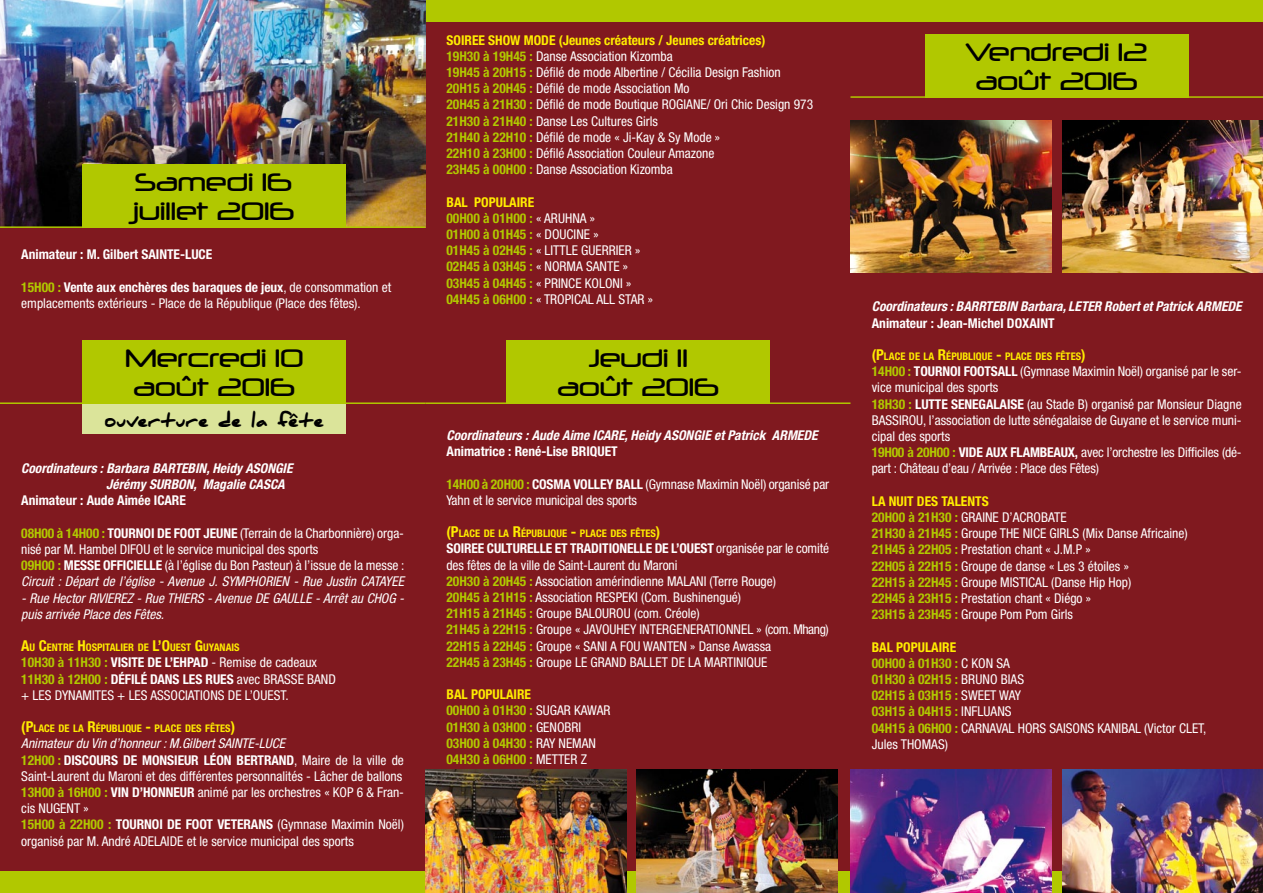
<style>
.page{position:relative;width:1263px;height:893px;background:#80191f}
.page>*{position:absolute;margin:0;border:0;box-sizing:border-box;transform-origin:0 0}
.t1{font:24px/28.8px "Neuropol";color:#000;text-align:center}
.t2{font:900 18px "Daniel";color:#000}
.t3{font:condensed 13.5px/16.2px "Helvetica Neue";color:#fff}
.t4{font:italic condensed 13.5px/16.2px "Helvetica Neue";color:#fff}
.t5{font:700 condensed 13.5px/16.2px "Helvetica Neue";color:#fff}
.t6{font:italic 700 condensed 13.5px/16.2px "Helvetica Neue";color:#fff}
.t7{font:700 condensed 13.5px/16.2px "Helvetica Neue";color:#b1c800}
.t8{font:700 condensed 10.5px "Helvetica Neue";color:#ffed00}
.s1{font-weight:700;color:#b1c800}
.s2{font-weight:700}
.s3{font-weight:700;color:#ffed00}
.s4{font-size:15px}
.s5{color:#b1c800}
.s6{font-weight:400}
.s7{font-weight:700;font-style:normal;color:#b1c800}
.s8{font-weight:700;font-style:normal}
.s9{color:#ffed00}
.s10{font-weight:400;color:#fff}
</style>
<div class="page">
<div style="left:82px;top:404px;width:264px;height:30px;background:#dbe49a"></div>
<div style="left:82px;top:340px;width:264px;height:64px;background:#b1c800"></div>
<hr style="left:0;top:402px;width:425px;height:2px;background:#b1c800">
<div style="left:506px;top:340px;width:264px;height:64px;background:#b1c800"></div>
<hr style="left:425px;top:402px;width:425px;height:2px;background:#b1c800">
<div style="left:925px;top:34px;width:263px;height:64px;background:#b1c800"></div>
<hr style="left:850px;top:96px;width:413px;height:2px;background:#b1c800">
<div style="left:0;top:872px;width:1263px;height:21px;background:#b1c800"></div>
<div style="left:0;top:0;width:1263px;height:21px;background:#b1c800"></div>
<img style="left:850px;top:120px;width:201px;height:152px">
<img style="left:1062px;top:120px;width:201px;height:152px">
<img style="left:850px;top:770px;width:201px;height:123px">
<img style="left:1062px;top:770px;width:201px;height:123px">
<img style="left:425px;top:770px;width:201px;height:123px">
<img style="left:637px;top:770px;width:201px;height:123px">
<img style="left:0;top:0;width:425px;height:226px">
<div style="left:82px;top:164px;width:264px;height:64px;background:#b1c800"></div>
<hr style="left:0;top:226px;width:425px;height:2px;background:#b1c800">
<h1 class="t1" style="left:132px;top:167px;width:164px;text-align:left">Samedi 16 juillet 2016</h1>
<p class="t5" style="left:21px;top:246px;width:193px">Animateur : M. Gilbert SAINTE-LUCE</p>
<p class="t3" style="left:21px;top:279px;width:371px"><span class="s1">15H00 :</span> <span class="s2">Vente aux enchères des baraques de jeux</span>, de consommation et emplacements extérieurs - Place de la République (Place des fêtes).</p>
<p class="t3" style="left:446px;top:32px;width:368px"><span class="s3">SOIREE SHOW MODE (Jeunes créateurs / Jeunes créatrices)<br></span><span class="s1">19H30 à 19H45 :</span> Danse Association Kizomba<br><span class="s1">19H45 à 20H15 :</span> Défilé de mode Albertine / Cécilia Design Fashion <span class="s1">20H15 à 20H45 :</span> Défilé de mode Association Mo<br><span class="s1">20H45 à 21H30 :</span> Défilé de mode Boutique ROGIANE/ Ori Chic Design 973<br><span class="s1">21H30 à 21H40 :</span> Danse Les Cultures Girls<br><span class="s1">21H40 à 22H10 :</span> Défilé de mode « Ji-Kay &amp; Sy Mode »<br><span class="s1">22H10 à 23H00 :</span> Défilé Association Couleur Amazone<br><span class="s1">23H45 à 00H00 :</span> Danse Association Kizomba</p>
<p class="t3" style="left:446px;top:194px;width:208px"><span class="s3">BAL POPULAIRE<br></span><span class="s1">00H00 à 01H00 :</span> « ARUHNA »<br><span class="s1">01H00 à 01H45 :</span> « DOUCINE »<br><span class="s1">01H45 à 02H45 :</span> « LITTLE GUERRIER »<br><span class="s1">02H45 à 03H45 :</span> « NORMA SANTE »<br><span class="s1">03H45 à 04H45 :</span> « PRINCE KOLONI »<br><span class="s1">04H45 à 06H00 :</span> « TROPICAL ALL STAR »</p>
<h1 class="t1" style="left:125px;top:343px;width:180px">Mercredi 10 août 2016</h1>
<h1 class="t1" style="left:557px;top:344px;width:163px">Jeudi 11 août 2016</h1>
<h2 class="t2" style="left:104px;top:410px;width:221px">ouverture de la fête</h2>
<p class="t6" style="left:106px;top:460px;width:188px;text-indent:-85px">Coordinateurs : Barbara BARTEBIN, Heidy ASONGIE<br>Jérémy SURBON, Magalie CASCA</p>
<p class="t5" style="left:21px;top:492px;width:166px">Animateur : Aude Aimée ICARE</p>
<p class="t3" style="left:21px;top:525px;width:384px"><span class="s1">08H00 à 14H00 :</span> <span class="s2">TOURNOI DE FOOT JEUNE</span> (Terrain de la Charbonnière) orga&shy;nisé par M. Hambel DIFOU et le service municipal des sports<br><span class="s1">09H00 :</span> <span class="s2">Messe</span></p>
<p class="t5" style="left:103px;top:557px;width:15px">Officielle</p>
<p class="t3" style="left:165px;top:557px;width:241px">(à l’église du Bon Pasteur) à l’issue de la messe :</p>
<p class="t4" style="left:21px;top:573px;width:384px">Circuit : Départ de l’église - Avenue J. SYMPHORIEN - Rue Justin CATAYEE</p>
<p class="t4" style="left:21px;top:590px;width:160px">- Rue Hector RIVIEREZ - Rue Thiers</p>
<p class="t4" style="left:207px;top:590px;width:198px">- Avenue de Gaulle - Arrêt au CHOG -</p>
<p class="t4" style="left:21px;top:606px;width:144px">puis arrivée Place des Fêtes.</p>
<p class="t8" style="left:21px;top:641px;width:220px"><span class="s4">A</span>U <span class="s4">C</span>ENTRE <span class="s4">H</span>OSPITALIER DE <span class="s4">L’O</span>UEST <span class="s4">G</span>UYANAIS</p>
<p class="t5" style="left:21px;top:654px;width:297px"><span class="s5">10H30 à 11H30 :</span> VISITE DE L’EHPAD <span class="s6">- Remise de cadeaux<br></span><span class="s5">11H30 à 12H00 :</span> Défilé dans</p>
<p class="t3" style="left:21px;top:671px;width:316px;text-indent:216px">avec BRASSE BAND + LES DYNAMITES + LES ASSOCIATIONS DE L’OUEST.</p>
<p class="t8" style="left:21px;top:722px;width:215px"><span class="s4">(P</span>LACE DE LA <span class="s4">R</span>ÉPUBLIQUE <span class="s4">-</span> PLACE DES FÊTES<span class="s4">)</span></p>
<p class="t4" style="left:21px;top:735px;width:265px">Animateur du Vin d’honneur : M.Gilbert SAINTE-LUCE<br><span class="s7">12H00 :</span> <span class="s8">DISCOURS de Monsieur</span></p>
<p class="t5" style="left:183px;top:670px;width:31px">les rues</p>
<p class="t3" style="left:21px;top:752px;width:384px;text-indent:183px"><span class="s2">Léon BERTRAND</span>, Maire de la ville de Saint-Laurent du Maroni et des différentes personnalités - Lâcher de ballons <span class="s1">13H00 à 16H00 :</span> <span class="s2">VIN D’HONNEUR</span> animé par les orchestres « KOP 6 &amp; Fran&shy;cis NUGENT »<br><span class="s1">15H00 à 22H00 :</span> <span class="s2">TOURNOI DE FOOT VETERANS</span> (Gymnase Maximin Noël) organisé par M. André ADELAIDE et le service municipal des sports</p>
<p class="t6" style="left:446px;top:427px;width:373px">Coordinateurs : Aude Aime ICARE, Heidy ASONGIE et Patrick ARMEDE</p>
<p class="t5" style="left:446px;top:443px;width:173px">Animatrice : René-Lise BRIQUET</p>
<p class="t3" style="left:446px;top:476px;width:384px"><span class="s1">14H00 à 20H00 :</span> <span class="s2">COSMA VOLLEY BALL</span> (Gymnase Maximin Noël) organisé par<br>Yahn et le service municipal des sports</p>
<p class="t8" style="left:446px;top:527px;width:215px"><span class="s4">(P</span>LACE DE LA <span class="s4">R</span>ÉPUBLIQUE <span class="s4">-</span> PLACE DES FÊTES<span class="s4">)</span></p>
<p class="t3" style="left:446px;top:540px;width:384px"><span class="s2">SOIREE CULTURELLE ET TRADITIONELLE DE L’OUEST</span> organisée par le comité des fêtes de la ville de Saint-Laurent du Maroni<br><span class="s1">20H30 à 20H45 :</span> Association amérindienne MALANI (Terre Rouge)<br><span class="s1">20H45 à 21H15 :</span> Association RESPEKI (Com. Bushinengué)<br><span class="s1">21H15 à 21H45 :</span> Groupe BALOUROU (com. Créole)<br><span class="s1">21H45 à 22H15 :</span> Groupe « JAVOUHEY INTERGENERATIONNEL » (com. Mhang)<br><span class="s1">22H15 à 22H45 :</span> Groupe « SANI A FOU WANTEN » Danse Awassa<br><span class="s1">22H45 à 23H45 :</span> Groupe LE GRAND BALLET DE LA MARTINIQUE</p>
<p class="t7" style="left:446px;top:686px;width:166px"><span class="s9">BAL POPULAIRE<br></span>00H00 à 01H30 : <span class="s10">SUGAR KAWAR<br></span>01H30 à 03H00 : <span class="s10">GENOBRI<br></span>03H00 à 04H30 : <span class="s10">RAY NEMAN<br></span>04H30 à 06H00 : <span class="s10">METTER Z</span></p>
<h1 class="t1" style="left:966px;top:37px;width:183px">Vendredi 12 août 2016</h1>
<p class="t6" style="left:872px;top:298px;width:371px">Coordinateurs : BARRTEBIN Barbara, LETER Robert et Patrick ARMEDE</p>
<p class="t5" style="left:872px;top:314px;width:184px">Animateur : Jean-Michel DOXAINT</p>
<p class="t8" style="left:872px;top:350px;width:215px"><span class="s4">(P</span>LACE DE LA <span class="s4">R</span>ÉPUBLIQUE <span class="s4">-</span> PLACE DES FÊTES<span class="s4">)</span></p>
<p class="t3" style="left:872px;top:363px;width:371px"><span class="s1">14H00 :</span> <span class="s2">TOURNOI FOOTSALL</span> (Gymnase Maximin Noël) organisé par le ser&shy;vice municipal des sports<br><span class="s1">18H30 :</span> <span class="s2">LUTTE SENEGALAISE</span> (au Stade B) organisé par Monsieur Diagne BASSIROU, l’association de lutte sénégalaise de Guyane et le service muni&shy;cipal des sports<br><span class="s1">19H00 à 20H00 :</span> <span class="s2">VIDE AUX FLAMBEAUX,</span> avec l’orchestre les Difficiles (dé&shy;part : Château d’eau / Arrivée : Place des Fêtes)</p>
<p class="t3" style="left:872px;top:493px;width:317px"><span class="s3">LA NUIT DES TALENTS<br></span><span class="s1">20H00 à 21H30 :</span> GRAINE D’ACROBATE<br><span class="s1">21H30 à 21H45 :</span> Groupe THE NICE GIRLS (Mix Danse Africaine)<br><span class="s1">21H45 à 22H05 :</span> Prestation chant « J.M.P »<br><span class="s1">22H05 à 22H15 :</span> Groupe de danse « Les 3 étoiles »<br><span class="s1">22H15 à 22H45 :</span> Groupe MISTICAL (Danse Hip Hop)<br><span class="s1">22H45 à 23H15 :</span> Prestation chant « Diégo »<br><span class="s1">23H15 à 23H45 :</span> Groupe Pom Pom Girls</p>
<p class="t3" style="left:872px;top:639px;width:336px"><span class="s3">BAL POPULAIRE<br></span><span class="s1">00H00 à 01H30 :</span> C KON SA<br><span class="s1">01H30 à 02H15 :</span> BRUNO BIAS<br><span class="s1">02H15 à 03H15 :</span> SWEET WAY<br><span class="s1">03H15 à 04H15 :</span> INFLUANS<br><span class="s1">04H15 à 06H00 :</span> CARNAVAL HORS SAISONS KANIBAL (Victor CLET,<br>Jules THOMAS)</p>
</div>
